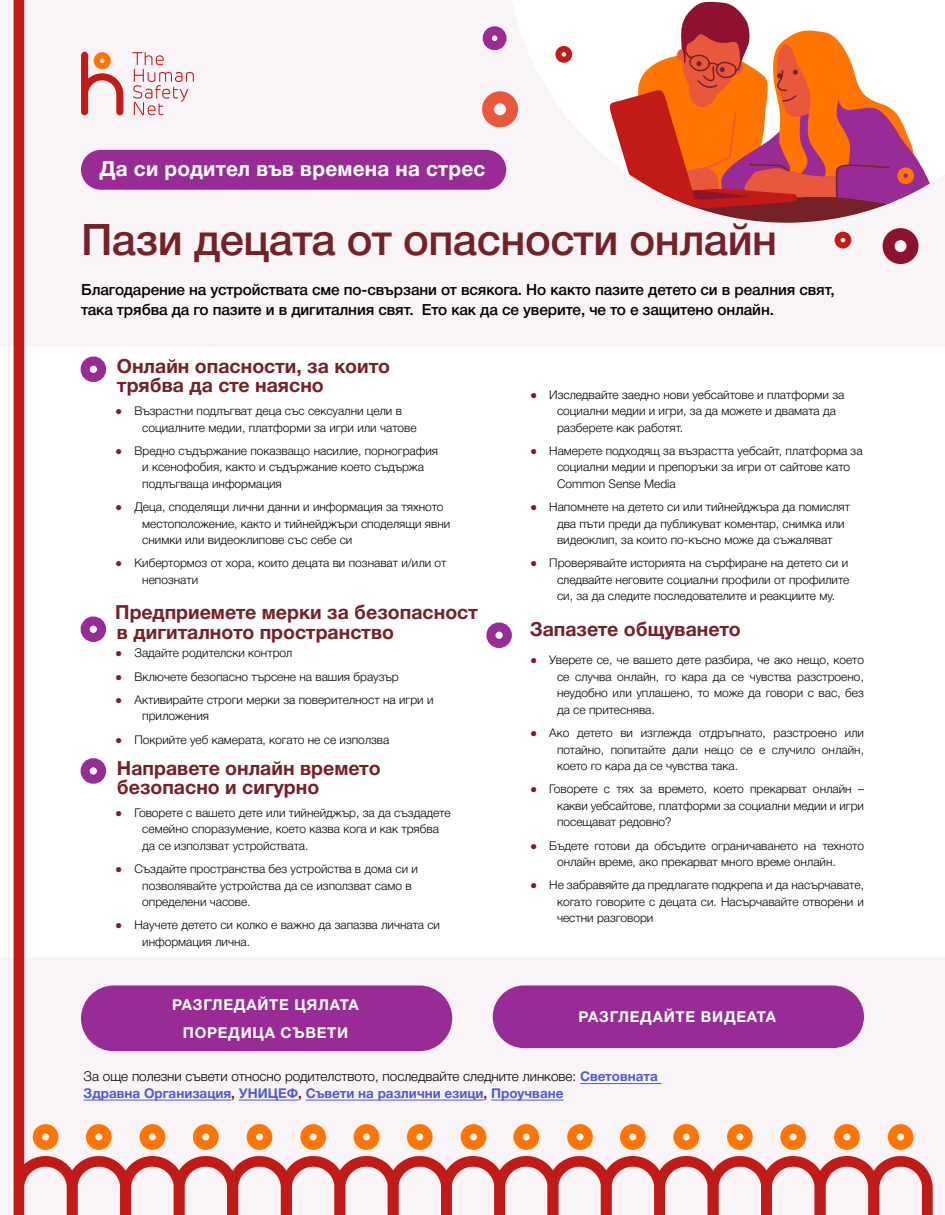
<style>
.page{position:relative;width:945px;height:1215px;background:#fff}
.page>*{position:absolute;margin:0;border:0;box-sizing:border-box;transform-origin:0 0}
.title_small{font:500 43.5px "Helvetica Neue Cyr";letter-spacing:-.01em;color:#752127}
.pretitle{font:700 20.85px "Helvetica Neue Cyr";letter-spacing:.01em;color:#fff}
.bottom_text{font:700 19.5px/19.5px "Helvetica Neue Cyr";color:#752127}
.intro_body{font:500 15.3px/19.5px "Helvetica Neue Cyr";letter-spacing:-.005em;color:#000}
.button{font:700 15px "Helvetica Neue Cyr";letter-spacing:.05em;color:#fff}
.bottom_text-2{font:300 13.5px/16.5px "Helvetica Neue Cyr";color:#000}
.t1{font:300 12px/16.5px "Helvetica Neue Cyr";color:#000}
.s1{font-family:"Arial";font-weight:400;color:#752127}
.s2{font-weight:700;color:#4f5cd6}
.s3{font-weight:700;color:#8f1230}
</style>
<div class="page">
<div style="left:0;top:0;width:945px;height:347px;background:#f8f4f7"></div>
<div style="left:0;top:958px;width:945px;height:257px;background:#f8f4f7"></div>
<svg style="left:86px;top:1124px;width:26px;height:26px"></svg>
<svg style="left:13px;top:0;width:65px;height:1215px"></svg>
<svg style="left:140px;top:1124px;width:25px;height:26px"></svg>
<svg style="left:193px;top:1124px;width:26px;height:26px"></svg>
<svg style="left:247px;top:1124px;width:25px;height:26px"></svg>
<svg style="left:300px;top:1124px;width:26px;height:26px"></svg>
<svg style="left:354px;top:1124px;width:25px;height:26px"></svg>
<svg style="left:407px;top:1124px;width:26px;height:26px"></svg>
<svg style="left:461px;top:1124px;width:25px;height:26px"></svg>
<svg style="left:567px;top:1124px;width:26px;height:26px"></svg>
<svg style="left:513px;top:1124px;width:26px;height:26px"></svg>
<svg style="left:620px;top:1124px;width:26px;height:26px"></svg>
<svg style="left:673px;top:1124px;width:26px;height:26px"></svg>
<svg style="left:727px;top:1124px;width:26px;height:26px"></svg>
<svg style="left:780px;top:1124px;width:26px;height:26px"></svg>
<svg style="left:834px;top:1124px;width:26px;height:26px"></svg>
<svg style="left:888px;top:1124px;width:26px;height:26px"></svg>
<svg style="left:67px;top:1156px;width:866px;height:59px"></svg>
<svg style="left:512px;top:0;width:433px;height:123px"></svg>
<svg style="left:548px;top:1px;width:397px;height:222px"></svg>
<div style="left:81px;top:150px;width:425px;height:40px;background:#982b95;border-radius:20px"></div>
<svg style="left:81px;top:52px;width:42px;height:63px"></svg>
<svg style="left:132px;top:52px;width:62px;height:63px"></svg>
<div style="left:81px;top:357px;width:25px;height:25px;border:9px solid #982b95;border-radius:50%"></div>
<div style="left:81px;top:616px;width:25px;height:26px;border:9px solid #982b95;border-radius:50%"></div>
<div style="left:81px;top:758px;width:25px;height:26px;border:9px solid #982b95;border-radius:50%"></div>
<div style="left:486px;top:622px;width:26px;height:26px;border:9px solid #982b95;border-radius:50%"></div>
<div style="left:883px;top:228px;width:36px;height:36px;border:12px solid #8e1230;border-radius:50%"></div>
<div style="left:482px;top:91px;width:36px;height:36px;border:12px solid #e9573d;border-radius:50%"></div>
<div style="left:483px;top:26px;width:24px;height:24px;border:9px solid #982b95;border-radius:50%"></div>
<div style="left:835px;top:232px;width:16px;height:16px;border:6px solid #c21b17;border-radius:50%"></div>
<div style="left:897px;top:167px;width:17px;height:17px;border:6px solid #ff7500;border-radius:50%"></div>
<div style="left:555px;top:46px;width:17px;height:17px;border:6px solid #c21b17;border-radius:50%"></div>
<div style="left:81px;top:986px;width:371px;height:65px;background:#982b95;border-radius:33px"></div>
<div style="left:493px;top:986px;width:371px;height:62px;background:#982b95;border-radius:31px"></div>
<hr style="left:580px;top:1083px;width:82px;height:1px;background:#4f5cd6">
<hr style="left:84px;top:1100px;width:147px;height:1px;background:#4f5cd6">
<hr style="left:239px;top:1100px;width:59px;height:1px;background:#4f5cd6">
<hr style="left:306px;top:1100px;width:178px;height:1px;background:#4f5cd6">
<hr style="left:491px;top:1100px;width:73px;height:1px;background:#4f5cd6">
<p class="pretitle" style="left:99px;top:157px;width:388px">Да си родител във времена на стрес</p>
<p class="title_small" style="left:81px;top:216px;width:698px">Пази децата от опасности онлайн</p>
<p class="intro_body" style="left:81px;top:280px;width:755px">Благодарение на устройствата сме по-свързани от всякога. Но както пазите детето си в реалния свят, така трябва да го пазите и в дигиталния свят. Ето как да се уверите, че то е защитено онлайн.</p>
<p class="bottom_text" style="left:117px;top:356px;width:275px">Онлайн опасности, за които трябва да сте наясно</p>
<p class="t1" style="left:142px;top:403px;width:276px;text-indent:-27px"><span class="s1">●</span> Възрастни подлъгват деца със сексуални цели в социалните медии, платформи за игри или чатове</p>
<p class="t1" style="left:142px;top:443px;width:297px;text-indent:-27px"><span class="s1">●</span> Вредно съдържание показващо насилие, порнография и ксенофобия, както и съдържание което съдържа подлъгваща информация</p>
<p class="t1" style="left:142px;top:499px;width:309px;text-indent:-27px"><span class="s1">●</span> Деца, споделящи лични данни и информация за тяхното местоположение, както и тийнейджъри споделящи явни снимки или видеоклипове със себе си</p>
<p class="t1" style="left:142px;top:555px;width:306px;text-indent:-27px"><span class="s1">●</span> Кибертормоз от хора, които децата ви познават и/или от непознати</p>
<p class="bottom_text" style="left:115px;top:603px;width:364px">Предприемете мерки за безопасност в дигиталното пространство</p>
<p class="t1" style="left:115px;top:645px;width:179px"><span class="s1">●</span> Задайте родителски контрол</p>
<p class="t1" style="left:115px;top:668px;width:285px"><span class="s1">●</span> Включете безопасно търсене на вашия браузър</p>
<p class="t1" style="left:142px;top:691px;width:293px;text-indent:-27px"><span class="s1">●</span> Активирайте строги мерки за поверителност на игри и приложения</p>
<p class="t1" style="left:115px;top:731px;width:276px"><span class="s1">●</span> Покрийте уеб камерата, когато не се използва</p>
<p class="bottom_text" style="left:117px;top:758px;width:265px">Направете онлайн времето безопасно и сигурно</p>
<p class="t1" style="left:142px;top:805px;width:310px;text-indent:-27px"><span class="s1">●</span> Говорете с вашето дете или тийнейджър, за да създадете семейно споразумение, което казва кога и как трябва да се използват устройствата.</p>
<p class="t1" style="left:142px;top:861px;width:277px;text-indent:-27px"><span class="s1">●</span> Създайте пространства без устройства в дома си и позволявайте устройства да се използват само в определени часове.</p>
<p class="t1" style="left:142px;top:917px;width:299px;text-indent:-27px"><span class="s1">●</span> Научете детето си колко е важно да запазва личната си информация лична.</p>
<p class="button" style="left:172px;top:996px;width:188px">РАЗГЛЕДАЙТЕ ЦЯЛАТА</p>
<p class="button" style="left:183px;top:1024px;width:167px">ПОРЕДИЦА СЪВЕТИ</p>
<p class="t1" style="left:557px;top:386px;width:289px;text-indent:-27px"><span class="s1">●</span> Изследвайте заедно нови уебсайтове и платформи за социални медии и игри, за да можете и двамата да разберете как работят.</p>
<p class="t1" style="left:557px;top:443px;width:307px;text-indent:-27px"><span class="s1">●</span> Намерете подходящ за възрастта уебсайт, платформа за социални медии и препоръки за игри от сайтове като<br>Common Sense Media</p>
<p class="t1" style="left:557px;top:499px;width:295px;text-indent:-27px"><span class="s1">●</span> Напомнете на детето си или тийнейджъра да помислят два пъти преди да публикуват коментар, снимка или видеоклип, за които по-късно може да съжаляват</p>
<p class="t1" style="left:557px;top:555px;width:294px;text-align:justify;text-indent:-27px"><span class="s1">●</span> Проверявайте историята на сърфиране на детето си и следвайте неговите социални профили от профилите си, за да следите последователите и реакциите му.</p>
<p class="bottom_text" style="left:530px;top:620px;width:212px">Запазете общуването</p>
<p class="t1" style="left:557px;top:652px;width:308px;text-align:justify;text-indent:-27px"><span class="s1">●</span> Уверете се, че вашето дете разбира, че ако нещо, което се случва онлайн, го кара да се чувства разстроено, неудобно или уплашено, то може да говори с вас, без да се притеснява.</p>
<p class="t1" style="left:557px;top:725px;width:308px;text-align:justify;text-indent:-27px"><span class="s1">●</span> Ако детето ви изглежда отдръпнато, разстроено или потайно, попитайте дали нещо се е случило онлайн, което го кара да се чувства така.</p>
<p class="t1" style="left:557px;top:781px;width:308px;text-align:justify;text-indent:-27px"><span class="s1">●</span> Говорете с тях за времето, което прекарват онлайн – какви уебсайтове, платформи за социални медии и игри посещават редовно?</p>
<p class="t1" style="left:530px;top:837px;width:335px;text-align:center"><span class="s1">●</span> Бъдете готови да обсъдите ограничаването на техното онлайн време, ако прекарват много време онлайн.</p>
<p class="t1" style="left:557px;top:877px;width:308px;text-align:justify;text-indent:-27px"><span class="s1">●</span> Не забравяйте да предлагате подкрепа и да насърчавате, когато говорите с децата си. Насърчавайте отворени и честни разговори</p>
<p class="button" style="left:579px;top:1009px;width:199px">РАЗГЛЕДАЙТЕ ВИДЕАТА</p>
<p class="bottom_text-2" style="left:84px;top:1068px;width:576px">За още полезни съвети относно родителството, последвайте следните линкове: <span class="s2">Световната<br>Здравна Организация</span><span class="s3">,</span> <span class="s2">УНИЦЕФ</span><span class="s3">,</span> <span class="s2">Съвети на различни езици</span><span class="s3">,</span> <span class="s2">Проучване</span></p>
</div>
